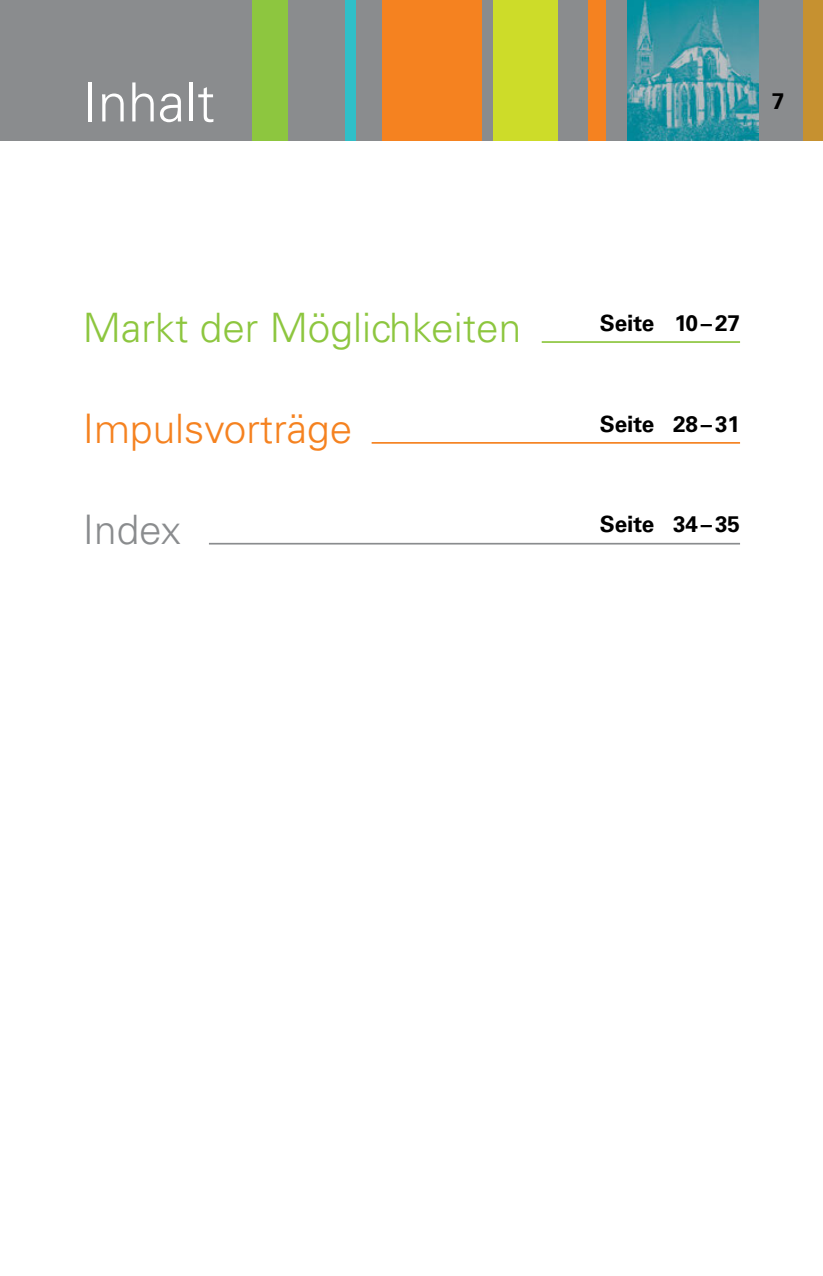
<style>
.page{position:relative;width:823px;height:1276px;background:#fff}
.page>*{position:absolute;margin:0;border:0;box-sizing:border-box;transform-origin:0 0}
.t1{font:300 54px "Univers LT Std";color:#fff}
.t2{font:300 40.5px "Univers LT Std";color:#8dc63f}
.t3{font:300 40.5px "Univers LT Std";color:#f58220}
.t4{font:300 40.5px "Univers LT Std";color:#8a8c8e}
.t5{font:700 22.5px "Univers LT Std";color:#000}
</style>
<div class="page">
<div style="left:0;top:0;width:823px;height:140px;background:#8a8c8e"></div>
<div style="left:346px;top:0;width:10px;height:140px;background:#2fbfc8"></div>
<img style="left:627px;top:0;width:131px;height:140px">
<div style="left:804px;top:0;width:19px;height:140px;background:#c69130"></div>
<div style="left:252px;top:0;width:36px;height:140px;background:#8dc63f"></div>
<div style="left:493px;top:0;width:72px;height:140px;background:#cddc29"></div>
<div style="left:589px;top:0;width:17px;height:140px;background:#f58220"></div>
<div style="left:383px;top:0;width:99px;height:140px;background:#f58220"></div>
<div style="left:558px;top:0;width:8px;height:140px;background:#8a8c8e"></div>
<hr style="left:542px;top:341px;width:198px;height:2px;background:#8dc63f">
<hr style="left:372px;top:442px;width:368px;height:2px;background:#f58220">
<hr style="left:209px;top:543px;width:531px;height:1px;background:#8a8c8e">
<h1 class="t1" style="left:83px;top:70px;width:134px">Inhalt</h1>
<p class="t5" style="left:772px;top:88px;width:14px">7</p>
<h2 class="t2" style="left:83px;top:303px;width:440px">Markt der Möglichkeiten</h2>
<p class="t5" style="left:600px;top:310px;width:142px">Seite 10–27</p>
<h2 class="t3" style="left:83px;top:404px;width:271px">Impulsvorträge</h2>
<p class="t5" style="left:600px;top:410px;width:142px">Seite 28–31</p>
<h2 class="t4" style="left:83px;top:505px;width:100px">Index</h2>
<p class="t5" style="left:600px;top:511px;width:142px">Seite 34–35</p>
</div>
